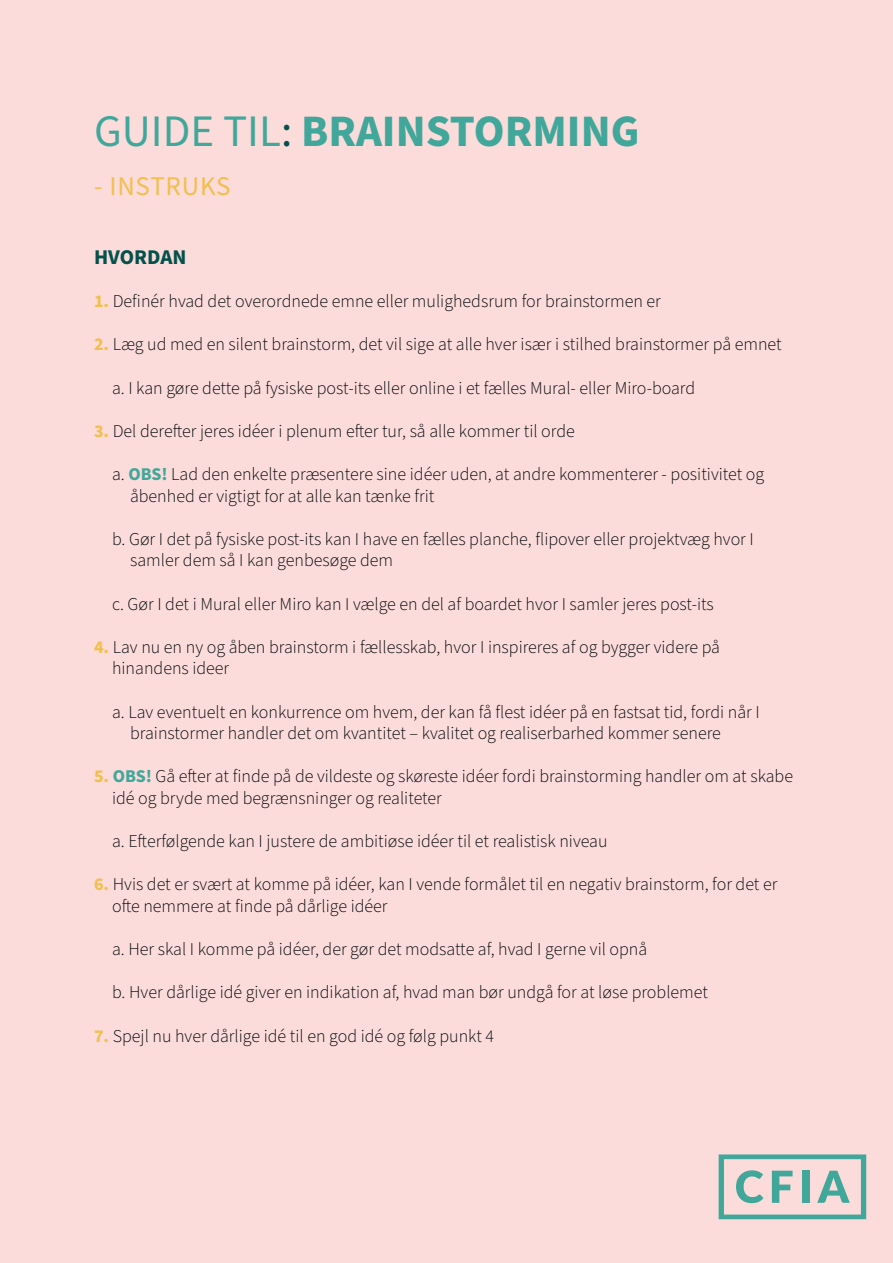
<style>
.page{position:relative;width:893px;height:1263px;background:#fbdcda}
.page>*{position:absolute;margin:0;border:0;box-sizing:border-box;transform-origin:0 0}
.t1{font:700 45px "Source Sans Pro";color:#41a79b}
.t2{font:27px "Source Sans Pro";letter-spacing:.03em;color:#f2bf4e}
.t3{font:700 21px "Source Sans Pro";color:#05504b}
.t4{font:300 18px "Source Sans Pro";color:#000307}
.s1{font-weight:400}
.s2{font-weight:400;color:#05504b}
.s3{font-weight:700;color:#f2bf4e}
.s4{font-weight:700;color:#41a79b}
</style>
<div class="page">
<svg style="left:719px;top:1154px;width:147px;height:65px"></svg>
<p class="t1" style="left:94px;top:100px;width:547px"><span class="s1">GUIDE TIL</span><span class="s2">:</span> BRAINSTORMING</p>
<p class="t2" style="left:94px;top:168px;width:138px">- INSTRUKS</p>
<p class="t3" style="left:94px;top:243px;width:94px">HVORDAN</p>
<p class="t4" style="left:94px;top:289px;width:568px"><span class="s3">1.</span> Definér hvad det overordnede emne eller mulighedsrum for brainstormen er</p>
<p class="t4" style="left:94px;top:332px;width:689px"><span class="s3">2.</span> Læg ud med en silent brainstorm, det vil sige at alle hver især i stilhed brainstormer på emnet</p>
<p class="t4" style="left:112px;top:375px;width:585px">a. I kan gøre dette på fysiske post-its eller online i et fælles Mural- eller Miro-board</p>
<p class="t4" style="left:94px;top:419px;width:482px"><span class="s3">3.</span> Del derefter jeres idéer i plenum efter tur, så alle kommer til orde</p>
<p class="t4" style="left:112px;top:462px;width:654px">a. <span class="s4">OBS!</span> Lad den enkelte præsentere sine idéer uden, at andre kommenterer - positivitet og</p>
<p class="t4" style="left:130px;top:483px;width:306px">åbenhed er vigtigt for at alle kan tænke frit</p>
<p class="t4" style="left:112px;top:527px;width:643px">b. Gør I det på fysiske post-its kan I have en fælles planche, flipover eller projektvæg hvor I</p>
<p class="t4" style="left:130px;top:548px;width:265px">samler dem så I kan genbesøge dem</p>
<p class="t4" style="left:112px;top:591px;width:603px">c. Gør I det i Mural eller Miro kan I vælge en del af boardet hvor I samler jeres post-its</p>
<p class="t4" style="left:94px;top:635px;width:628px"><span class="s3">4.</span> Lav nu en ny og åben brainstorm i fællesskab, hvor I inspireres af og bygger videre på</p>
<p class="t4" style="left:112px;top:656px;width:119px">hinandens ideer</p>
<p class="t4" style="left:112px;top:699px;width:649px">a. Lav eventuelt en konkurrence om hvem, der kan få flest idéer på en fastsat tid, fordi når I</p>
<p class="t4" style="left:130px;top:721px;width:592px">brainstormer handler det om kvantitet – kvalitet og realiserbarhed kommer senere</p>
<p class="t4" style="left:94px;top:764px;width:700px"><span class="s3">5.</span> <span class="s4">OBS!</span> Gå efter at finde på de vildeste og skøreste idéer fordi brainstorming handler om at skabe</p>
<p class="t4" style="left:112px;top:786px;width:331px">idé og bryde med begrænsninger og realiteter</p>
<p class="t4" style="left:112px;top:829px;width:497px">a. Efterfølgende kan I justere de ambitiøse idéer til et realistisk niveau</p>
<p class="t4" style="left:94px;top:872px;width:685px"><span class="s3">6.</span> Hvis det er svært at komme på idéer, kan I vende formålet til en negativ brainstorm, for det er</p>
<p class="t4" style="left:112px;top:894px;width:277px">ofte nemmere at finde på dårlige idéer</p>
<p class="t4" style="left:112px;top:937px;width:537px">a. Her skal I komme på idéer, der gør det modsatte af, hvad I gerne vil opnå</p>
<p class="t4" style="left:112px;top:980px;width:597px">b. Hver dårlige idé giver en indikation af, hvad man bør undgå for at løse problemet</p>
<p class="t4" style="left:94px;top:1023px;width:402px"><span class="s3">7.</span> Spejl nu hver dårlige idé til en god idé og følg punkt 4</p>
</div>
